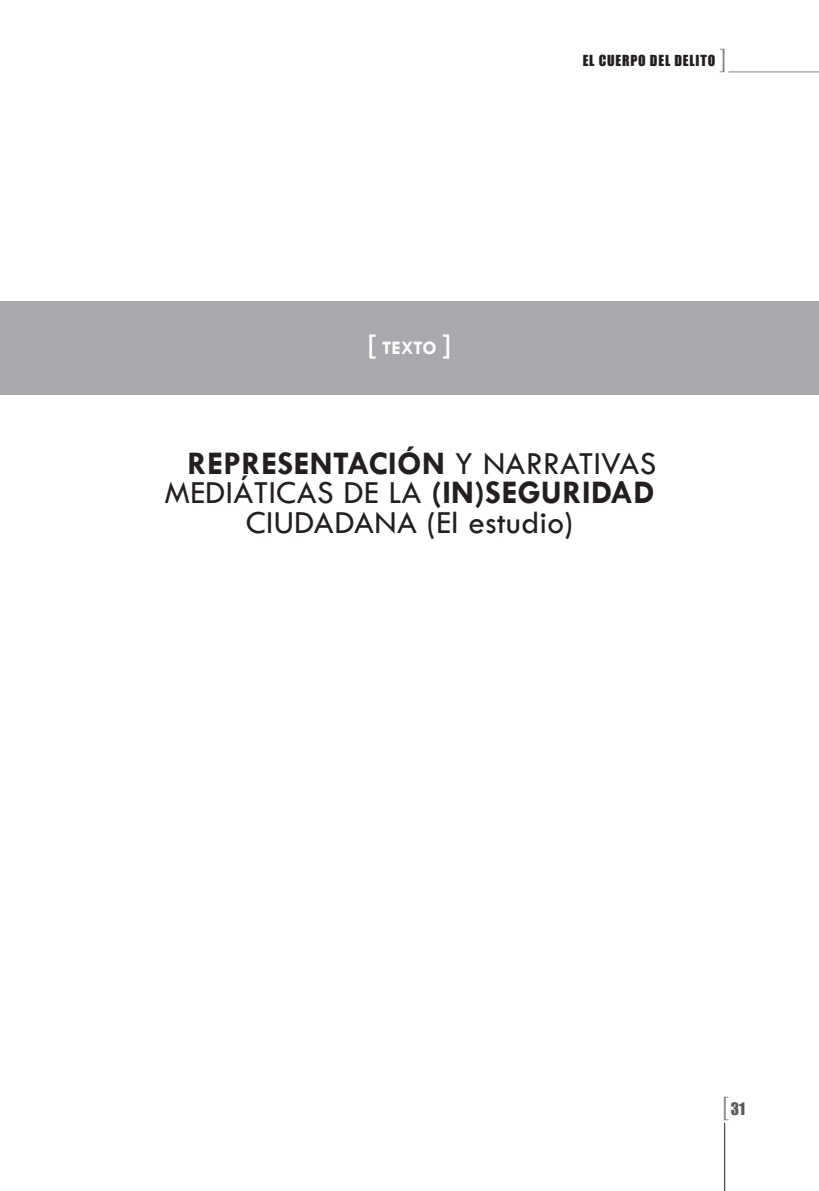
<style>
.page{position:relative;width:819px;height:1191px;background:#fff}
.page>*{position:absolute;margin:0;border:0;box-sizing:border-box;transform-origin:0 0}
.t1{font:33.25px "Tw Cen";letter-spacing:.01em;color:#231f20}
.t2{font:700 33.25px "Tw Cen";letter-spacing:.01em;color:#231f20}
.t3{font:29.75px "Zapf Humanist 601 BT";color:#808285}
.t4{font:700 19.25px "Tw Cen";letter-spacing:.01em;color:#fff}
.t5{font:15.75px "Impact";color:#57585a}
.t6{font:14px "Impact";letter-spacing:.06em;color:#231f20}
.s1{font-size:29.75px}
.s2{font-weight:400}
.s3{font-weight:700}
.s4{font-family:"Zapf Humanist 601 BT";font-size:29.75px;color:#808285}
</style>
<div class="page">
<hr style="left:728px;top:71px;width:91px;height:1px;background:#808285">
<hr style="left:724px;top:1122px;width:1px;height:69px;background:#231f20">
<div style="left:0;top:301px;width:819px;height:93px;background:#a8a9ad"></div>
<p class="t4" style="left:367px;top:337px;width:86px"><span class="s1">[</span> TEXTO <span class="s1">]</span></p>
<p class="t3" style="left:719px;top:41px;width:10px">]</p>
<p class="t6" style="left:582px;top:49px;width:134px">EL CUERPO DEL DELITO</p>
<p class="t2" style="left:187px;top:443px;width:470px">REPRESENTACIÓN <span class="s2">Y NARRATIVAS</span></p>
<p class="t1" style="left:164px;top:473px;width:491px">MEDIÁTICAS DE LA <span class="s3">(IN)SEGURIDAD</span></p>
<p class="t1" style="left:246px;top:503px;width:329px">CIUDADANA (El estudio)</p>
<p class="t5" style="left:721px;top:1096px;width:25px"><span class="s4">[</span>31</p>
</div>
